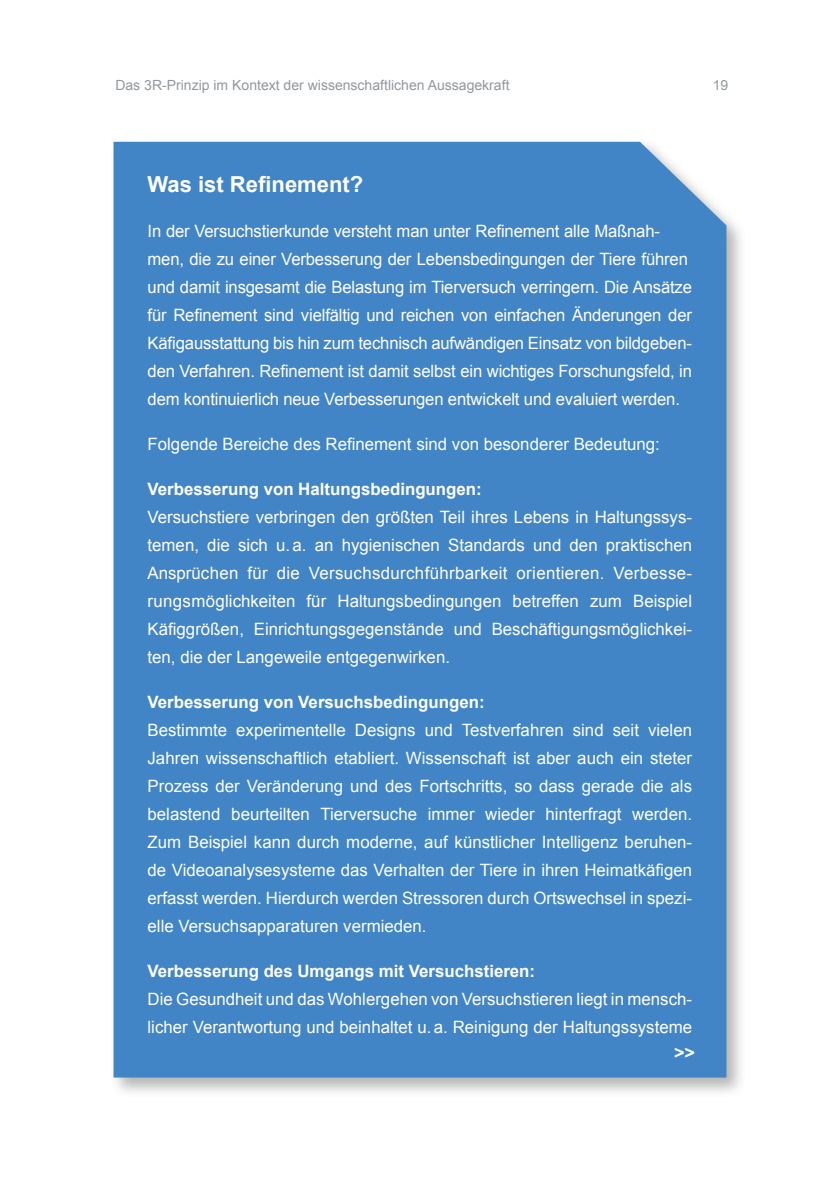
<style>
.page{position:relative;width:840px;height:1191px;background:#fff}
.page>*{position:absolute;margin:0;border:0;box-sizing:border-box;transform-origin:0 0}
.t1{font:700 22px "Arial";color:#fff}
.t2{font:700 18px "Arial";color:#fff}
.t3{font:17px/28px "Arial";letter-spacing:-.01em;color:#fff}
.t4{font:700 17px "Arial";color:#fff}
.t5{font:14px "Arial";color:#91989c}
</style>
<div class="page">
<div style="left:109px;top:138px;width:637px;height:960px;background:#9d9d9c;opacity:.75"></div>
<div style="left:113px;top:142px;width:613px;height:935px;background:#4185c6"></div>
<p class="t5" style="left:115px;top:75px;width:395px">Das 3R-Prinzip im Kontext der wissenschaftlichen Aussagekraft</p>
<p class="t5" style="left:712px;top:75px;width:17px">19</p>
<p class="t1" style="left:147px;top:169px;width:217px">Was ist Refinement?</p>
<p class="t3" style="left:147px;top:217px;width:545px">In der Versuchstierkunde versteht man unter Refinement alle Maßnah&shy;men, die zu einer Verbesserung der Lebensbedingungen der Tiere führen und damit insgesamt die Belastung im Tierversuch verringern. Die Ansätze für Refinement sind vielfältig und reichen von einfachen Änderungen der Käfigausstattung bis hin zum technisch aufwändigen Einsatz von bildgeben&shy;den Verfahren. Refinement ist damit selbst ein wichtiges Forschungsfeld, in dem kontinuierlich neue Verbesserungen entwickelt und evaluiert werden.</p>
<p class="t3" style="left:147px;top:430px;width:513px">Folgende Bereiche des Refinement sind von besonderer Bedeutung:</p>
<p class="t4" style="left:147px;top:477px;width:335px">Verbesserung von Haltungsbedingungen:</p>
<p class="t3" style="left:147px;top:503px;width:545px;text-align:justify">Versuchstiere verbringen den größten Teil ihres Lebens in Haltungssys&shy;temen, die sich u.a. an hygienischen Standards und den praktischen Ansprüchen für die Versuchsdurchführbarkeit orientieren. Verbesse&shy;rungsmöglichkeiten für Haltungsbedingungen betreffen zum Beispiel Käfiggrößen, Einrichtungsgegenstände und Beschäftigungsmöglichkei&shy;ten, die der Langeweile entgegenwirken.</p>
<p class="t4" style="left:147px;top:690px;width:338px">Verbesserung von Versuchsbedingungen:</p>
<p class="t3" style="left:147px;top:716px;width:545px;text-align:justify">Bestimmte experimentelle Designs und Testverfahren sind seit vielen Jahren wissenschaftlich etabliert. Wissenschaft ist aber auch ein steter Prozess der Veränderung und des Fortschritts, so dass gerade die als belastend beurteilten Tierversuche immer wieder hinterfragt werden.<br>Zum Beispiel kann durch moderne, auf künstlicher Intelligenz beruhen&shy;de Videoanalysesysteme das Verhalten der Tiere in ihren Heimatkäfigen erfasst werden. Hierdurch werden Stressoren durch Ortswechsel in spezi&shy;elle Versuchsapparaturen vermieden.</p>
<p class="t4" style="left:147px;top:960px;width:389px">Verbesserung des Umgangs mit Versuchstieren:</p>
<p class="t3" style="left:147px;top:985px;width:545px">Die Gesundheit und das Wohlergehen von Versuchstieren liegt in mensch&shy;licher Verantwortung und beinhaltet u.a. Reinigung der Haltungssysteme</p>
<p class="t2" style="left:673px;top:1040px;width:23px">&gt;&gt;</p>
</div>
